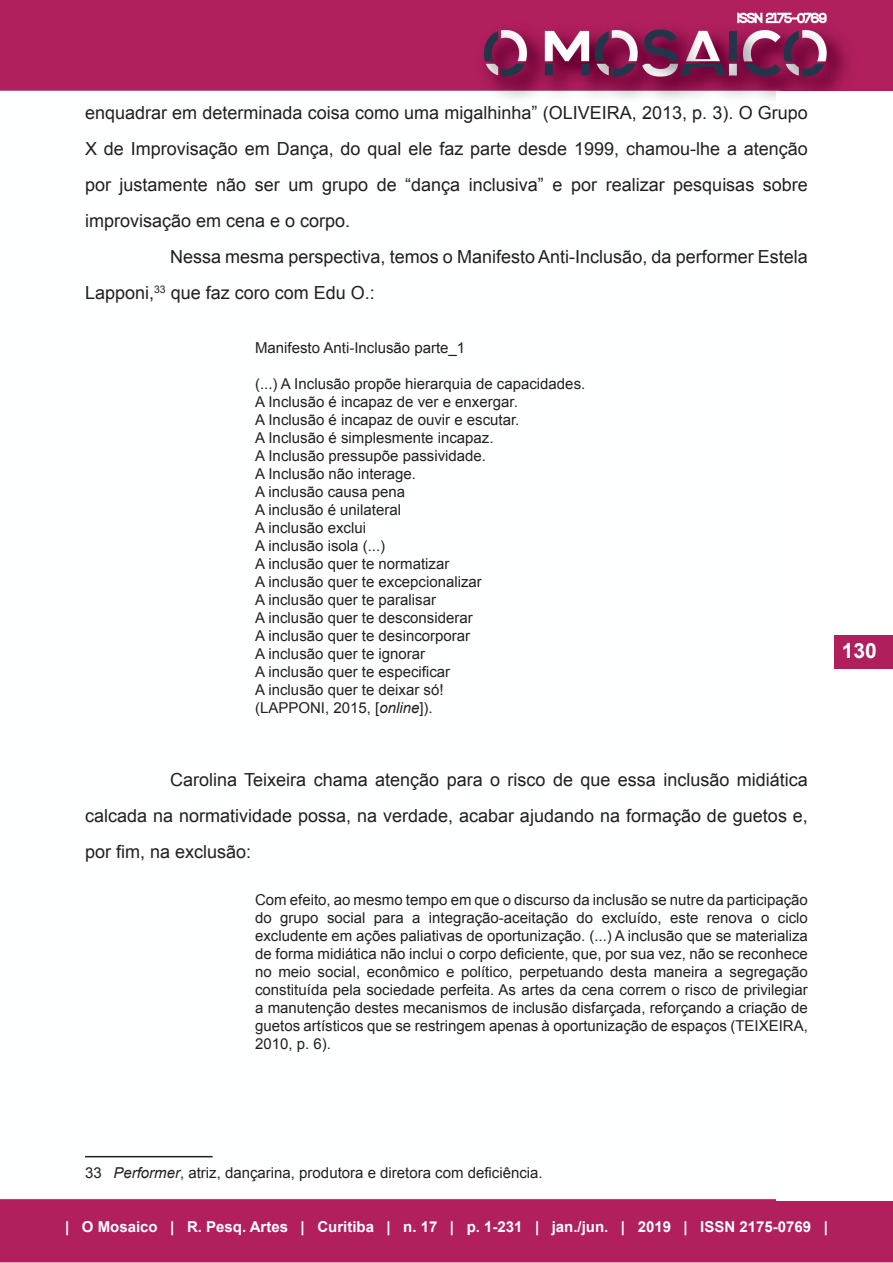
<style>
.page{position:relative;width:893px;height:1263px;background:#fff}
.page>*{position:absolute;margin:0;border:0;box-sizing:border-box;transform-origin:0 0}
.t1{font:700 21px "Arial";color:#fff}
.Corpo{font:18px/36px "Arial";color:#231f20;text-align:justify}
.citação{font:15px/18px "Arial";color:#231f20;text-align:justify}
.citação_-_sem_espaço{font:15px "Arial";color:#231f20}
.t2{font:700 15px "Arial";color:#fff}
.nota_rodape{font:15px "Arial";color:#231f20}
.s1{font-style:italic}
</style>
<div class="page">
<img style="left:0;top:0;width:893px;height:1263px">
<div style="left:777px;top:92px;width:116px;height:1109px;background:#fff"></div>
<div style="left:834px;top:635px;width:59px;height:33px;background:#b01f5c"></div>
<hr style="left:85px;top:1156px;width:128px;height:1px;background:#231f20">
<p class="Corpo" style="left:85px;top:95px;width:724px">enquadrar em determinada coisa como uma migalhinha” (OLIVEIRA, 2013, p. 3). O Grupo X de Improvisação em Dança, do qual ele faz parte desde 1999, chamou-lhe a atenção por justamente não ser um grupo de “dança inclusiva” e por realizar pesquisas sobre improvisação em cena e o corpo.</p>
<p class="Corpo" style="left:85px;top:239px;width:724px;text-indent:85px">Nessa mesma perspectiva, temos o Manifesto Anti-Inclusão, da performer Estela<br>Lapponi,<sup>33</sup> que faz coro com Edu O.:</p>
<p class="citação_-_sem_espaço" style="left:255px;top:338px;width:212px">Manifesto Anti-Inclusão parte_1</p>
<p class="citação_-_sem_espaço" style="left:255px;top:374px;width:332px">(...) A Inclusão propõe hierarquia de capacidades.</p>
<p class="citação_-_sem_espaço" style="left:255px;top:392px;width:264px">A Inclusão é incapaz de ver e enxergar.</p>
<p class="citação_-_sem_espaço" style="left:255px;top:410px;width:266px">A Inclusão é incapaz de ouvir e escutar.</p>
<p class="citação_-_sem_espaço" style="left:255px;top:428px;width:240px">A Inclusão é simplesmente incapaz.</p>
<p class="citação_-_sem_espaço" style="left:255px;top:446px;width:232px">A Inclusão pressupõe passividade.</p>
<p class="citação_-_sem_espaço" style="left:255px;top:464px;width:162px">A Inclusão não interage.</p>
<p class="citação_-_sem_espaço" style="left:255px;top:482px;width:152px">A inclusão causa pena</p>
<p class="citação_-_sem_espaço" style="left:255px;top:500px;width:147px">A inclusão é unilateral</p>
<p class="citação_-_sem_espaço" style="left:255px;top:518px;width:112px">A inclusão exclui</p>
<p class="citação_-_sem_espaço" style="left:255px;top:536px;width:132px">A inclusão isola (...)</p>
<p class="citação_-_sem_espaço" style="left:255px;top:554px;width:196px">A inclusão quer te normatizar</p>
<p class="citação_-_sem_espaço" style="left:255px;top:572px;width:228px">A inclusão quer te excepcionalizar</p>
<p class="citação_-_sem_espaço" style="left:255px;top:590px;width:182px">A inclusão quer te paralisar</p>
<p class="citação_-_sem_espaço" style="left:255px;top:608px;width:219px">A inclusão quer te desconsiderar</p>
<p class="citação_-_sem_espaço" style="left:255px;top:626px;width:217px">A inclusão quer te desincorporar</p>
<p class="citação_-_sem_espaço" style="left:255px;top:644px;width:172px">A inclusão quer te ignorar</p>
<p class="citação_-_sem_espaço" style="left:255px;top:662px;width:197px">A inclusão quer te especificar</p>
<p class="citação_-_sem_espaço" style="left:255px;top:680px;width:190px">A inclusão quer te deixar só!</p>
<p class="citação_-_sem_espaço" style="left:255px;top:698px;width:179px">(LAPPONI, 2015, [<span class="s1">online</span>]).</p>
<p class="Corpo" style="left:85px;top:761px;width:724px;text-indent:85px">Carolina Teixeira chama atenção para o risco de que essa inclusão midiática calcada na normatividade possa, na verdade, acabar ajudando na formação de guetos e, por fim, na exclusão:</p>
<p class="citação" style="left:255px;top:891px;width:554px">Com efeito, ao mesmo tempo em que o discurso da inclusão se nutre da participação do grupo social para a integração-aceitação do excluído, este renova o ciclo excludente em ações paliativas de oportunização. (...) A inclusão que se materializa de forma midiática não inclui o corpo deficiente, que, por sua vez, não se reconhece no meio social, econômico e político, perpetuando desta maneira a segregação constituída pela sociedade perfeita. As artes da cena correm o risco de privilegiar a manutenção destes mecanismos de inclusão disfarçada, reforçando a criação de guetos artísticos que se restringem apenas à oportunização de espaços (TEIXEIRA, 2010, p. 6).</p>
<h1 class="t1" style="left:842px;top:636px;width:37px">130</h1>
<p class="nota_rodape" style="left:85px;top:1163px;width:459px">33 <span class="s1">Performer</span>, atriz, dançarina, produtora e diretora com deficiência.</p>
<p class="t2" style="left:65px;top:1217px;width:764px">| O Mosaico | R. Pesq. Artes | Curitiba | n. 17 | p. 1-231 | jan./jun. | 2019 | ISSN 2175-0769 |</p>
</div>
